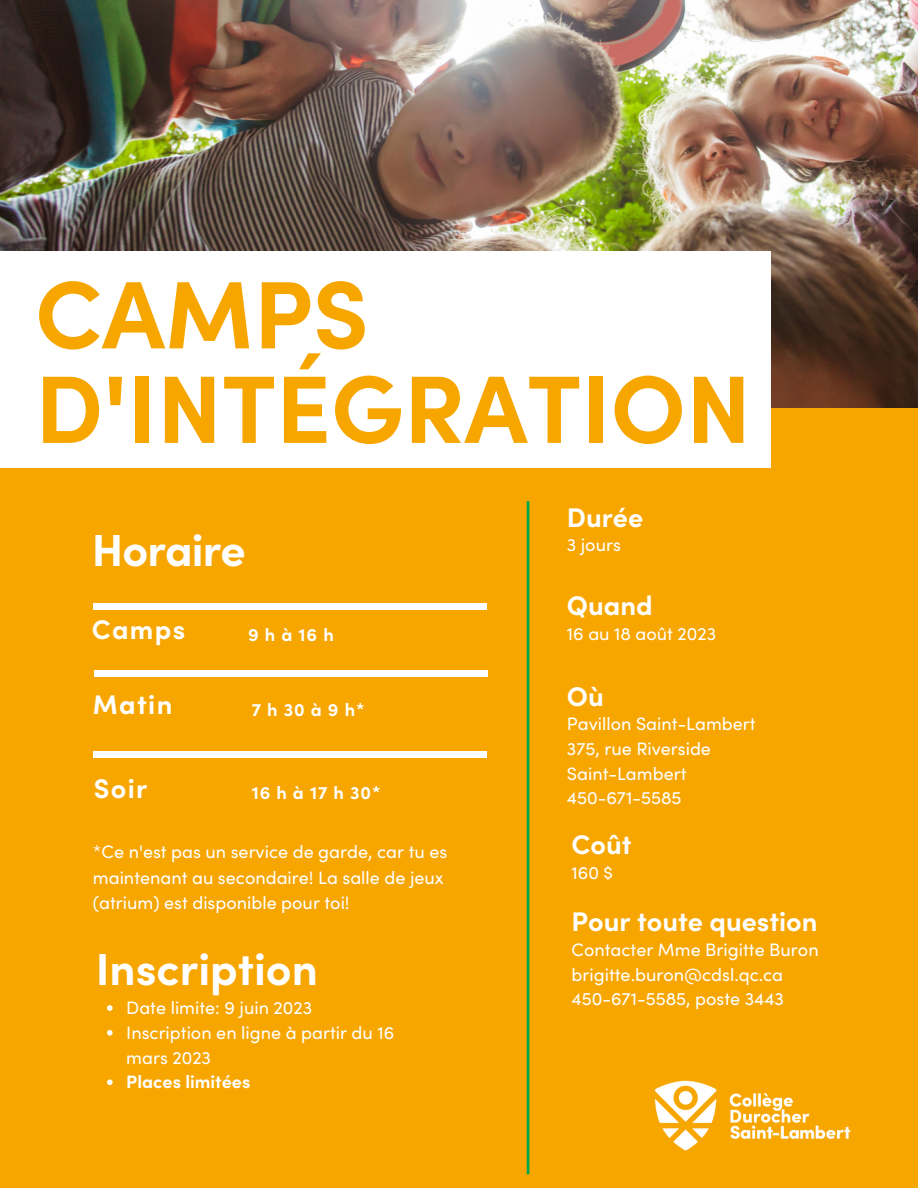
<style>
.page{position:relative;width:918px;height:1188px;background:#f7a600}
.page>*{position:absolute;margin:0;border:0;box-sizing:border-box;transform-origin:0 0}
.t1{font:700 96px/94.5px "Sofia Pro";color:#f7a600}
.t2{font:700 45px "Sofia Pro";color:#fff}
.t3{font:700 45px "Sofia Pro";letter-spacing:-.02em;color:#fff}
.t4{font:700 27px "Sofia Pro";color:#fff}
.t5{font:18px/24.8px "Sofia Pro";color:#fff}
.t6{font:700 18px "Sofia Pro";letter-spacing:.34em;color:#fff}
.t7{font:700 18px "Sofia Pro";color:#fff}
.t8{font:700 18px "Sofia Pro";letter-spacing:.05em;color:#fff}
</style>
<div class="page">
<img style="left:0;top:0;width:918px;height:407px">
<svg style="left:527px;top:501px;width:2px;height:673px"></svg>
<div style="left:0;top:251px;width:770px;height:217px;background:#fff"></div>
<div style="left:93px;top:604px;width:394px;height:5px;background:#fff"></div>
<div style="left:94px;top:671px;width:394px;height:6px;background:#fff"></div>
<div style="left:93px;top:752px;width:394px;height:5px;background:#fff"></div>
<svg style="left:107px;top:1005px;width:6px;height:6px"></svg>
<svg style="left:107px;top:1030px;width:6px;height:6px"></svg>
<svg style="left:107px;top:1079px;width:6px;height:6px"></svg>
<img style="left:654px;top:1080px;width:197px;height:71px">
<h1 class="t1" style="left:35px;top:266px;width:718px">CAMPS<br>D'INTÉGRATION</h1>
<h2 class="t3" style="left:92px;top:521px;width:155px">Horaire</h2>
<h3 class="t4" style="left:92px;top:612px;width:95px">Camps</h3>
<p class="t8" style="left:248px;top:622px;width:87px">9hà16h</p>
<h3 class="t4" style="left:93px;top:687px;width:81px">Matin</h3>
<p class="t6" style="left:252px;top:697px;width:114px">7h30à9h*</p>
<h3 class="t4" style="left:94px;top:770px;width:55px">Soir</h3>
<p class="t6" style="left:252px;top:781px;width:130px">16hà17h30*</p>
<p class="t5" style="left:93px;top:838px;width:356px;line-height:25.8px">*Ce n'est pas un service de garde, car tu es maintenant au secondaire! La salle de jeux (atrium) est disponible pour toi!</p>
<h2 class="t2" style="left:96px;top:939px;width:224px">Inscription</h2>
<p class="t5" style="left:126px;top:995px;width:269px">Date limite: 9 juin 2023<br>Inscription en ligne à partir du 16 mars 2023</p>
<p class="t7" style="left:126px;top:1070px;width:126px">Places limitées</p>
<h3 class="t4" style="left:567px;top:499px;width:78px">Durée</h3>
<p class="t5" style="left:567px;top:532px;width:55px">3 jours</p>
<h3 class="t4" style="left:567px;top:588px;width:87px">Quand</h3>
<p class="t5" style="left:567px;top:621px;width:151px">16 au 18 août 2023</p>
<h3 class="t4" style="left:567px;top:678px;width:38px">Où</h3>
<p class="t5" style="left:567px;top:711px;width:190px">Pavillon Saint-Lambert<br>375, rue Riverside<br>Saint-Lambert<br>450-671-5585</p>
<h3 class="t4" style="left:572px;top:827px;width:61px">Coût</h3>
<p class="t5" style="left:572px;top:860px;width:43px">160 $</p>
<h3 class="t4" style="left:572px;top:904px;width:247px">Pour toute question</h3>
<p class="t5" style="left:572px;top:937px;width:249px">Contacter Mme Brigitte Buron brigitte.buron@cdsl.qc.ca<br>450-671-5585, poste 3443</p>
</div>
